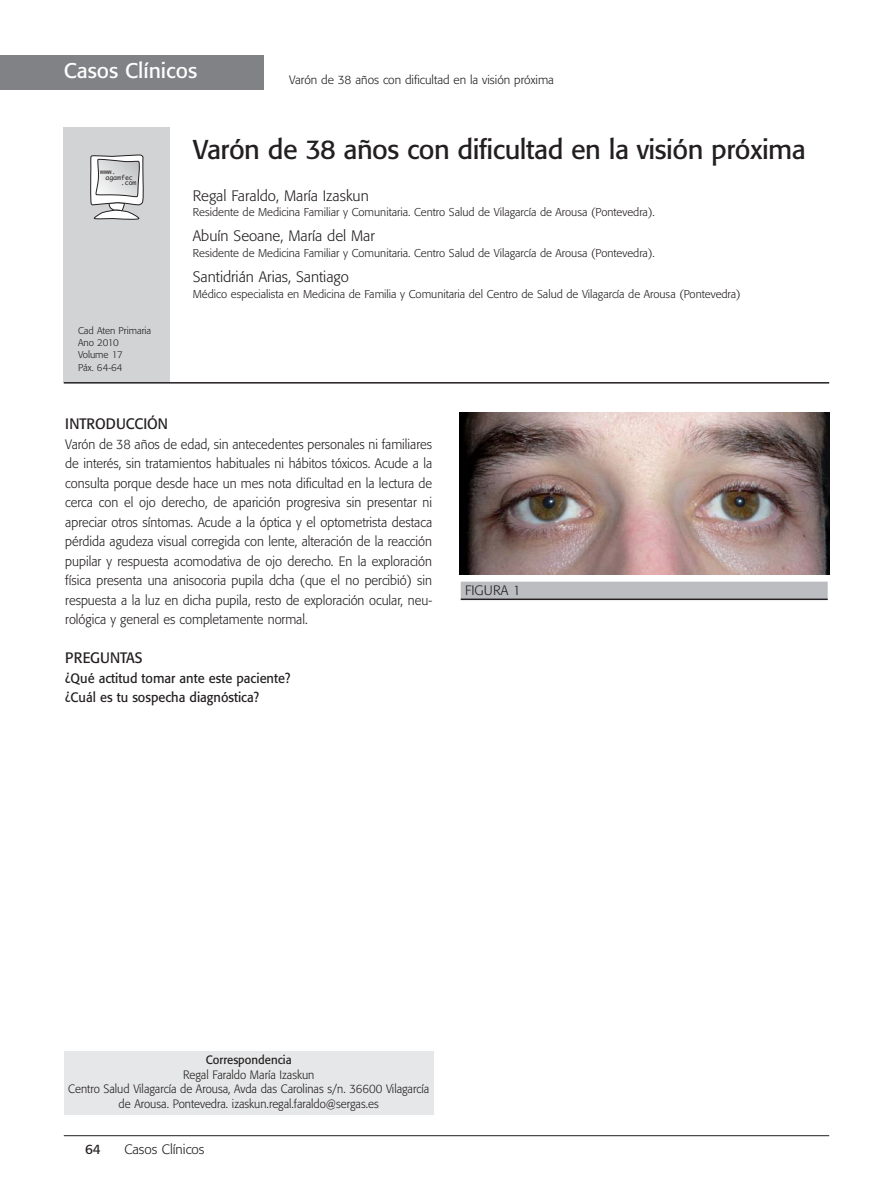
<style>
.page{position:relative;width:893px;height:1191px;background:#fff}
.page>*{position:absolute;margin:0;border:0;box-sizing:border-box;transform-origin:0 0}
.t1{font:27px "Formata";letter-spacing:-.02em;color:#231f20}
.t2{font:21px "Formata";color:#fff}
.t3{font:300 15px "Formata";color:#231f20}
.t4{font:15px "Formata";color:#231f20;scale:.95 1}
.t5{font:300 13.5px/19.5px "Formata";color:#231f20;text-align:justify;scale:.95 1}
.t6{font:13.5px/19.5px "Formata";color:#231f20;scale:.95 1}
.t7{font:300 13.5px "Formata";color:#231f20}
.t8{font:13.5px "Formata";color:#231f20}
.t9{font:300 12px/14.9px "Formata";color:#231f20;text-align:center;scale:.95 1}
.t10{font:300 12px "Formata";color:#231f20}
.t11{font:12px "Formata";color:#231f20;scale:.95 1}
.t12{font:300 11.25px "Formata";color:#231f20}
.t13{font:300 9.75px/12px "Formata";color:#231f20}
.t14{font:6.45px "Monaco";color:#231f20}
</style>
<div class="page">
<hr style="left:892px;top:55px;width:1px;height:34px;background:#808285">
<div style="left:64px;top:128px;width:106px;height:255px;background:#d1d3d4"></div>
<hr style="left:64px;top:382px;width:765px;height:1px;background:#231f20">
<hr style="left:64px;top:1135px;width:765px;height:1px;background:#231f20">
<div style="left:0;top:55px;width:264px;height:34px;background:#808285"></div>
<div style="left:64px;top:1050px;width:370px;height:64px;background:#e6e7e8"></div>
<div style="left:461px;top:581px;width:367px;height:18px;background:#bbbdc0"></div>
<hr style="left:461px;top:598px;width:367px;height:2px;background:#231f20">
<img style="left:459px;top:412px;width:370px;height:162px">
<svg style="left:90px;top:154px;width:54px;height:66px"></svg>
<h2 class="t2" style="left:64px;top:62px;width:135px">Casos Clínicos</h2>
<p class="t10" style="left:289px;top:75px;width:266px">Varón de 38 años con dificultad en la visión próxima</p>
<p class="t14" style="left:100px;top:168px;width:17px">www.</p>
<p class="t14" style="left:106px;top:173px;width:29px">agamfec</p>
<p class="t14" style="left:121px;top:179px;width:17px">.com</p>
<p class="t13" style="left:78px;top:325px;width:75px">Cad Aten Primaria<br>Ano 2010<br>Volume 17<br>Páx. 64-64</p>
<h1 class="t1" style="left:193px;top:138px;width:615px">Varón de 38 años con dificultad en la visión próxima</h1>
<p class="t3" style="left:193px;top:189px;width:177px">Regal Faraldo, María Izaskun</p>
<p class="t12" style="left:193px;top:207px;width:463px">Residente de Medicina Familiar y Comunitaria. Centro Salud de Vilagarcía de Arousa (Pontevedra).</p>
<p class="t3" style="left:193px;top:229px;width:183px">Abuín Seoane, María del Mar</p>
<p class="t12" style="left:193px;top:248px;width:463px">Residente de Medicina Familiar y Comunitaria. Centro Salud de Vilagarcía de Arousa (Pontevedra).</p>
<p class="t3" style="left:193px;top:270px;width:158px">Santidrián Arias, Santiago</p>
<p class="t12" style="left:193px;top:289px;width:549px">Médico especialista en Medicina de Familia y Comunitaria del Centro de Salud de Vilagarcía de Arousa (Pontevedra)</p>
<p class="t4" style="left:65px;top:417px;width:110px">INTRODUCCIÓN</p>
<p class="t5" style="left:65px;top:435px;width:388px">Varón de 38 años de edad, sin antecedentes personales ni familiares de interés, sin tratamientos habituales ni hábitos tóxicos. Acude a la consulta porque desde hace un mes nota dificultad en la lectura de cerca con el ojo derecho, de aparición progresiva sin presentar ni apreciar otros síntomas. Acude a la óptica y el optometrista destaca pérdida agudeza visual corregida con lente, alteración de la reacción pupilar y respuesta acomodativa de ojo derecho. En la exploración física presenta una anisocoria pupila dcha (que el no percibió) sin respuesta a la luz en dicha pupila, resto de exploración ocular, neu&shy;rológica y general es completamente normal.</p>
<p class="t4" style="left:65px;top:651px;width:83px">PREGUNTAS</p>
<p class="t6" style="left:65px;top:669px;width:238px">¿Qué actitud tomar ante este paciente? ¿Cuál es tu sospecha diagnóstica?</p>
<p class="t7" style="left:465px;top:584px;width:57px">FIGURA 1</p>
<p class="t11" style="left:206px;top:1054px;width:92px">Correspondencia</p>
<p class="t9" style="left:68px;top:1067px;width:381px">Regal Faraldo María Izaskun<br>Centro Salud Vilagarcía de Arousa, Avda das Carolinas s/n. 36600 Vilagarcía de Arousa. Pontevedra. izaskun.regal.faraldo@sergas.es</p>
<p class="t8" style="left:85px;top:1142px;width:17px">64</p>
<p class="t7" style="left:124px;top:1142px;width:82px">Casos Clínicos</p>
</div>
